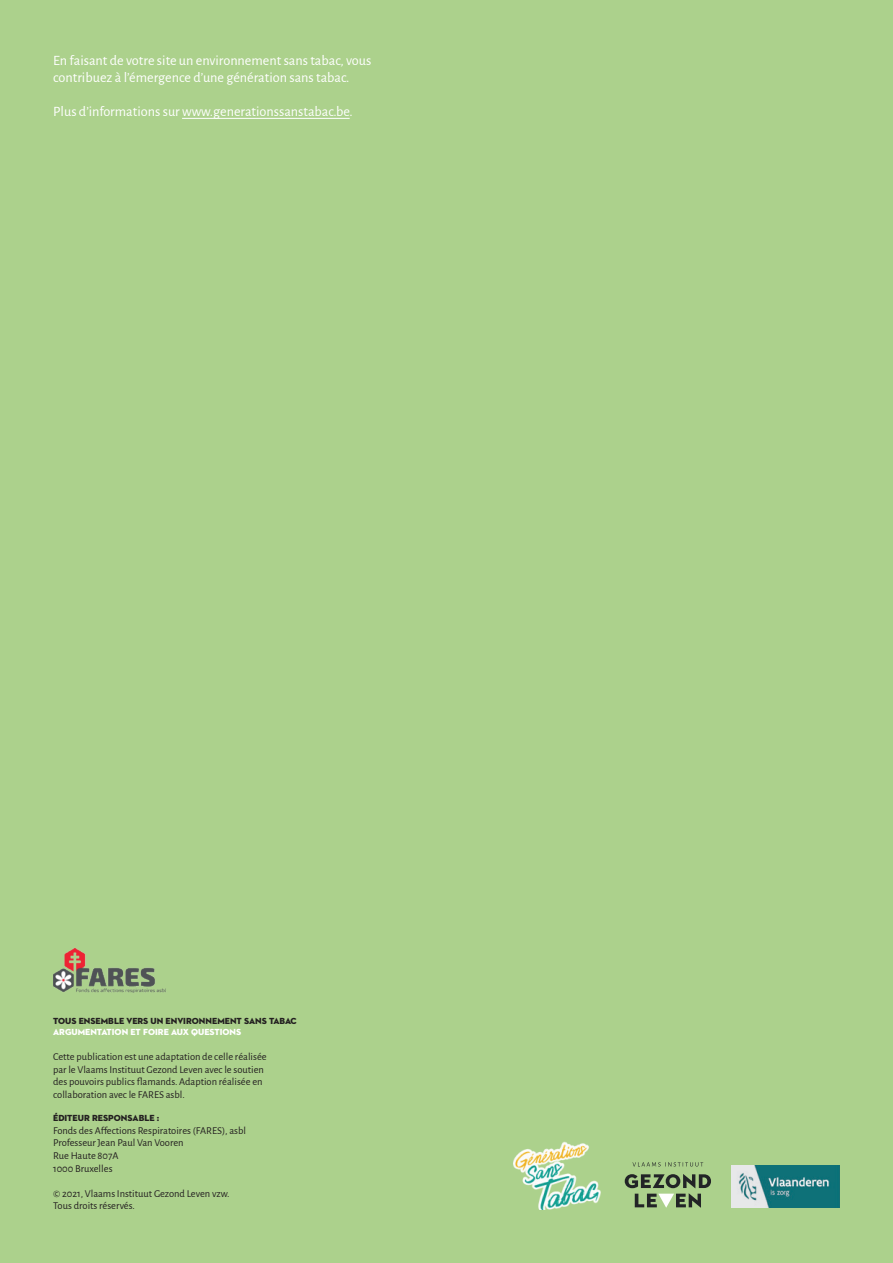
<style>
.page{position:relative;width:893px;height:1263px;background:#acd18c}
.page>*{position:absolute;margin:0;border:0;box-sizing:border-box;transform-origin:0 0}
.t1{font:14.25px/17.1px "Alegreya Sans";color:#fff}
.t2{font:10.5px/12.6px "Alegreya Sans";color:#231f20}
.t3{font:9px "Neutraface 2 Display Titling";color:#231f20}
.t4{font:9px "Neutraface 2 Display Titling";color:#fff}
</style>
<div class="page">
<hr style="left:182px;top:118px;width:168px;height:1px;background:#fff">
<img style="left:53px;top:948px;width:113px;height:45px">
<img style="left:513px;top:1141px;width:88px;height:69px">
<svg style="left:625px;top:1174px;width:86px;height:34px"></svg>
<svg style="left:632px;top:1162px;width:71px;height:4px"></svg>
<img style="left:732px;top:1166px;width:108px;height:42px">
<p class="t1" style="left:53px;top:51px;width:320px">En faisant de votre site un environnement sans tabac, vous contribuez à l’émergence d’une génération sans tabac.</p>
<p class="t1" style="left:53px;top:102px;width:301px">Plus d’informations sur www.generationssanstabac.be.</p>
<p class="t3" style="left:53px;top:1015px;width:245px">TOUS ENSEMBLE VERS UN ENVIRONNEMENT SANS TABAC</p>
<p class="t4" style="left:53px;top:1026px;width:190px">ARGUMENTATION ET FOIRE AUX QUESTIONS</p>
<p class="t2" style="left:53px;top:1050px;width:215px">Cette publication est une adaptation de celle réalisée par le Vlaams Instituut Gezond Leven avec le soutien des pouvoirs publics flamands. Adaption réalisée en collaboration avec le FARES asbl.</p>
<p class="t3" style="left:53px;top:1112px;width:108px">ÉDITEUR RESPONSABLE :</p>
<p class="t2" style="left:53px;top:1123px;width:194px">Fonds des Affections Respiratoires (FARES), asbl</p>
<p class="t2" style="left:53px;top:1136px;width:132px">Professeur Jean Paul Van Vooren</p>
<p class="t2" style="left:53px;top:1149px;width:67px">Rue Haute 807A</p>
<p class="t2" style="left:53px;top:1161px;width:61px">1000 Bruxelles</p>
<p class="t2" style="left:53px;top:1186px;width:178px">© 2021, Vlaams Instituut Gezond Leven vzw.<br>Tous droits réservés.</p>
</div>
